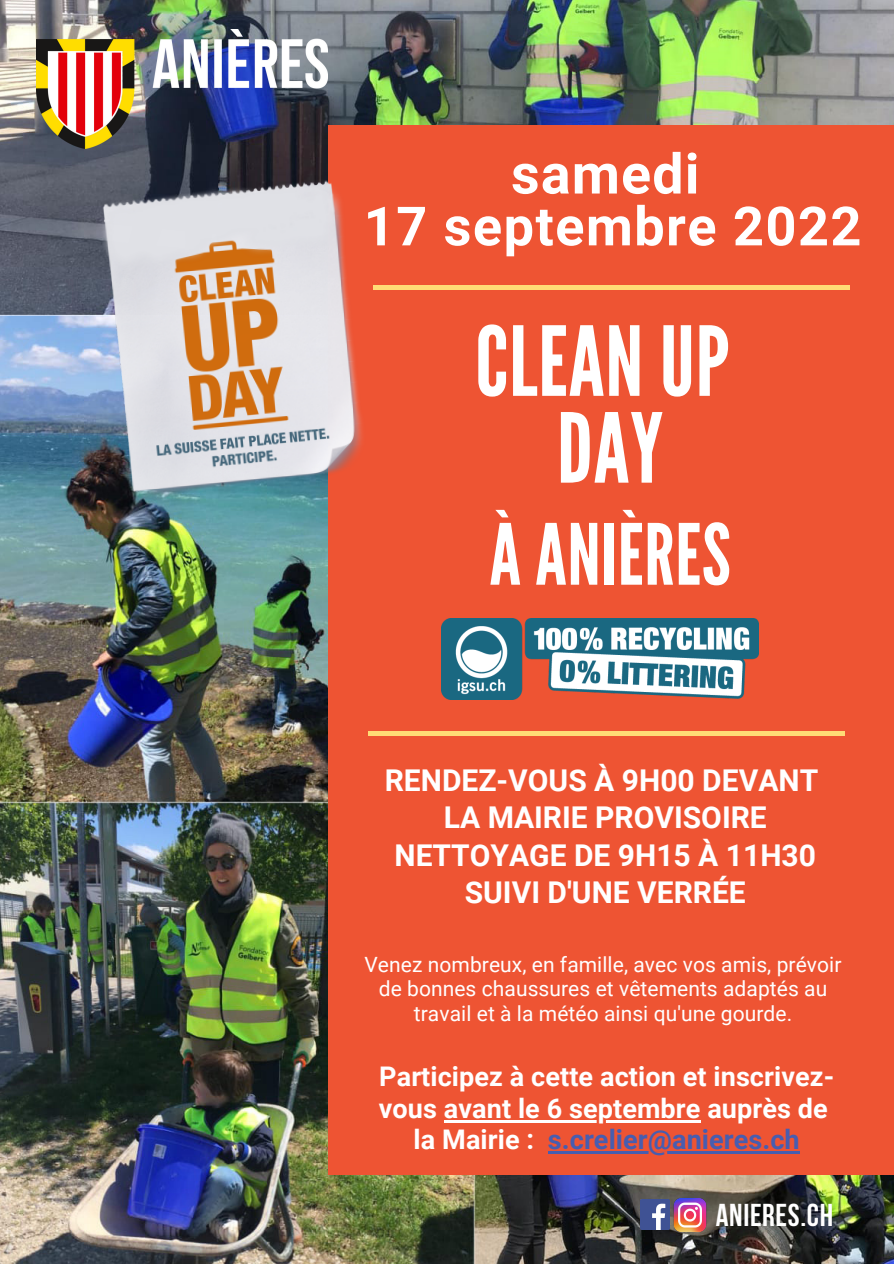
<style>
.page{position:relative;width:894px;height:1264px;background:#fff}
.page>*{position:absolute;margin:0;border:0;box-sizing:border-box;transform-origin:0 0}
.t1{font:96px/86.8px "League Gothic";letter-spacing:.01em;color:#fff;text-align:center}
.t2{font:84px "League Gothic";letter-spacing:.01em;color:#fff}
.t3{font:700 55.5px "Roboto";letter-spacing:.02em;color:#fff}
.t4{font:700 54px "Roboto";letter-spacing:.03em;color:#fff}
.t5{font:700 31.5px "Bebas Neue";letter-spacing:.02em;color:#fff}
.t6{font:700 30px/37.2px "Roboto";color:#fff;text-align:center}
.t7{font:700 27px/31.5px "Roboto";letter-spacing:.005em;color:#fff;text-align:center}
.t8{font:21px/24.8px "Roboto";letter-spacing:.005em;color:#fff;text-align:center}
.s1{color:#485daf}
</style>
<div class="page">
<img style="left:0;top:0;width:893px;height:1263px">
<div style="left:328px;top:125px;width:565px;height:1049px;background:#ee5433"></div>
<hr style="left:368px;top:731px;width:476px;height:4px;background:#ffdc76">
<img style="left:442px;top:618px;width:316px;height:81px">
<img style="left:91px;top:165px;width:283px;height:349px">
<img style="left:37px;top:30px;width:290px;height:118px">
<hr style="left:372px;top:286px;width:477px;height:4px;background:#ffdc76">
<img style="left:640px;top:1199px;width:21px;height:29px">
<img style="left:661px;top:1198px;width:57px;height:32px">
<hr style="left:444px;top:1120px;width:256px;height:2px;background:#fff">
<hr style="left:547px;top:1151px;width:252px;height:2px;background:#485daf">
<h3 class="t3" style="left:511px;top:142px;width:190px">samedi</h3>
<h3 class="t4" style="left:363px;top:195px;width:499px">17 septembre 2022</h3>
<h1 class="t1" style="left:475px;top:320px;width:256px">CLEAN UP<br>DAY</h1>
<h2 class="t2" style="left:489px;top:506px;width:243px">À ANIÈRES</h2>
<h3 class="t6" style="left:384px;top:762px;width:435px">RENDEZ-VOUS À 9H00 DEVANT<br>LA MAIRIE PROVISOIRE<br>NETTOYAGE DE 9H15 À 11H30<br>SUIVI D'UNE VERRÉE</h3>
<p class="t8" style="left:364px;top:952px;width:478px">Venez nombreux, en famille, avec vos amis, prévoir de bonnes chaussures et vêtements adaptés au travail et à la météo ainsi qu'une gourde.</p>
<p class="t7" style="left:378px;top:1061px;width:457px">Participez à cette action et inscrivez&shy;vous avant le 6 septembre auprès de la Mairie : <span class="s1">s.crelier@anieres.ch</span></p>
<h3 class="t5" style="left:715px;top:1201px;width:119px">ANIERES.CH</h3>
</div>
